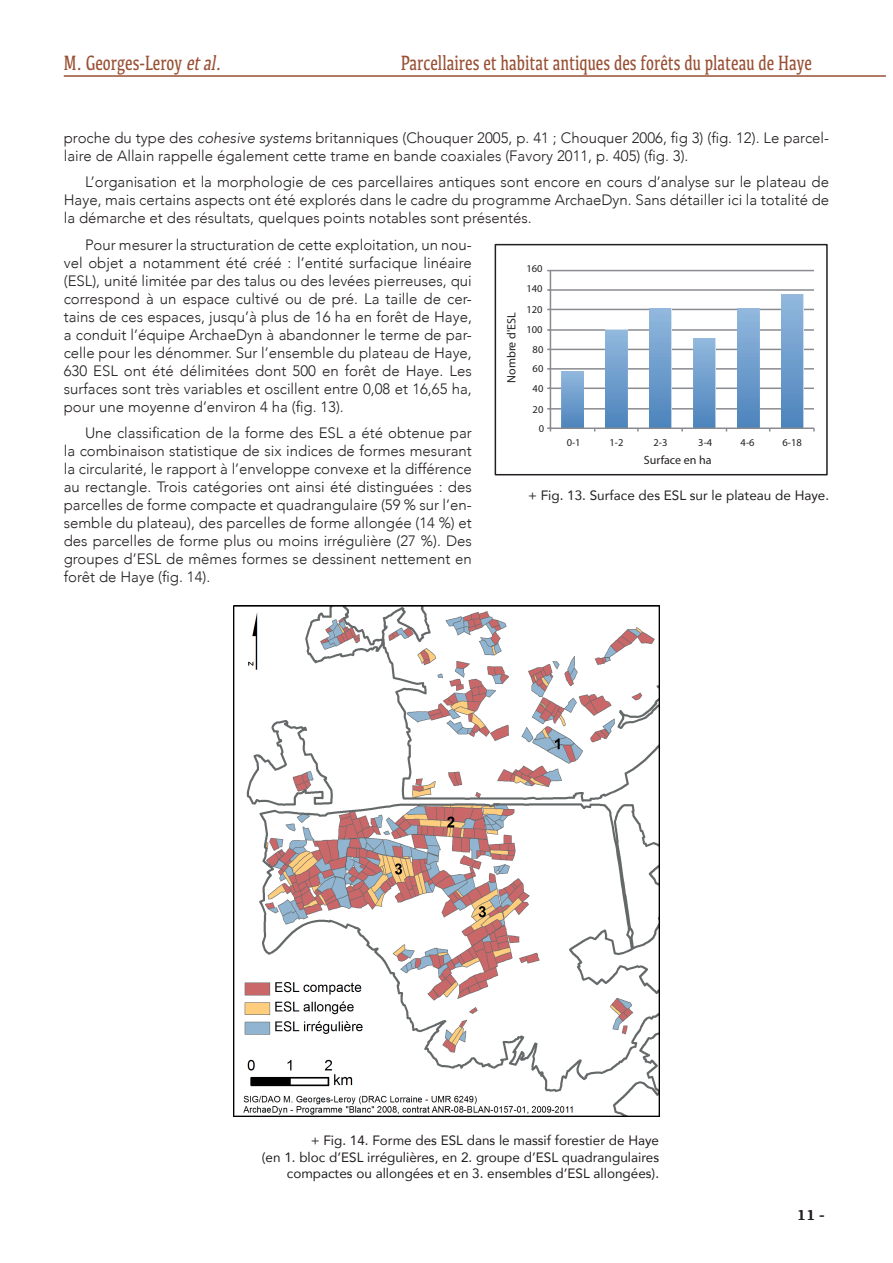
<style>
.page{position:relative;width:893px;height:1263px;background:#fff}
.page>*{position:absolute;margin:0;border:0;box-sizing:border-box;transform-origin:0 0}
.t1{font:21.45px "Kefa";color:#995135;scale:.7 1}
.t2{font:300 15px/18px "Avenir";color:#231f20;text-align:justify}
.t3{font:700 15px "Kefa";color:#231f20}
.t4{font:13.5px/16.5px "Avenir";color:#231f20;text-align:right}
.t5{font:12px "Myriad Pro";color:#231f20}
.t6{font:10.5px/20.4px "Myriad Pro";color:#231f20;text-align:justify}
.s1{font-style:italic}
.s2{font-style:inherit}
</style>
<div class="page">
<hr style="left:64px;top:75px;width:822px;height:2px;background:#995135">
<hr style="left:550px;top:270px;width:264px;height:1px;background:#898b90">
<hr style="left:550px;top:289px;width:264px;height:2px;background:#898b90">
<hr style="left:550px;top:309px;width:264px;height:1px;background:#898b90">
<hr style="left:550px;top:329px;width:264px;height:2px;background:#898b90">
<hr style="left:550px;top:349px;width:264px;height:1px;background:#898b90">
<hr style="left:550px;top:368px;width:264px;height:2px;background:#898b90">
<hr style="left:550px;top:388px;width:264px;height:1px;background:#898b90">
<hr style="left:550px;top:408px;width:264px;height:2px;background:#898b90">
<img style="left:561px;top:371px;width:22px;height:56px">
<img style="left:605px;top:330px;width:22px;height:97px">
<img style="left:649px;top:308px;width:22px;height:119px">
<img style="left:693px;top:339px;width:22px;height:88px">
<img style="left:737px;top:308px;width:22px;height:119px">
<img style="left:781px;top:294px;width:22px;height:133px">
<hr style="left:550px;top:427px;width:264px;height:2px;background:#898b90">
<hr style="left:550px;top:271px;width:1px;height:157px;background:#898b90">
<div style="left:495px;top:244px;width:333px;height:231px;border:2px solid #231f20"></div>
<img style="left:234px;top:605px;width:425px;height:511px">
<h1 class="t1" style="left:64px;top:55px;width:231px">M. Georges-Leroy <span class="s1">etal.</span></h1>
<h1 class="t1" style="left:401px;top:55px;width:589px">Parcellaires et habitat antiques des forêts du plateau de Haye</h1>
<p class="t2" style="left:64px;top:129px;width:767px">proche du type des <span class="s1">cohesive systems</span> britanniques (Chouquer 2005, p. 41 ; Chouquer 2006, ig 3) (ig. 12). Le parcel&shy;laire de Allain rappelle également cette trame en bande coaxiales (Favory 2011, p. 405) (ig. 3).</p>
<p class="t2" style="left:64px;top:173px;width:767px;text-indent:21px">L’organisation et la morphologie de ces parcellaires antiques sont encore en cours d’analyse sur le plateau de Haye, mais certains aspects ont été explorés dans le cadre du programme ArchaeDyn. Sans détailler ici la totalité de la démarche et des résultats, quelques points notables sont présentés.</p>
<p class="t2" style="left:64px;top:236px;width:410px;text-indent:21px">Pour mesurer la structuration de cette exploitation, un nou&shy;vel objet a notamment été créé : l’entité surfacique linéaire (ESL), unité limitée par des talus ou des levées pierreuses, qui correspond à un espace cultivé ou de pré. La taille de cer&shy;tains de ces espaces, jusqu’à plus de 16 ha en forêt de Haye, a conduit l’équipe ArchaeDyn à abandonner le terme de par&shy;celle pour les dénommer. Sur l’ensemble du plateau de Haye, 630 ESL ont été délimitées dont 500 en forêt de Haye. Les surfaces sont très variables et oscillent entre 0,08 et 16,65 ha, pour une moyenne d’environ 4 ha (ig. 13).</p>
<p class="t2" style="left:64px;top:424px;width:410px;text-indent:21px">Une classiication de la forme des ESL a été obtenue par la combinaison statistique de six indices de formes mesurant la circularité, le rapport à l’enveloppe convexe et la différence au rectangle. Trois catégories ont ainsi été distinguées : des parcelles de forme compacte et quadrangulaire (59 % sur l’en&shy;semble du plateau), des parcelles de forme allongée (14 %) et des parcelles de forme plus ou moins irrégulière (27 %). Des groupes d’ESL de mêmes formes se dessinent nettement en forêt de Haye (ig. 14).</p>
<p class="t6" style="left:526px;top:260px;width:18px">160<br>140<br>120</p>
<p class="t5" style="left:507px;top:383px;width:72px;rotate:-90deg">Nombre d'ESL</p>
<p class="t6" style="left:526px;top:320px;width:18px">100</p>
<p class="t6" style="left:533px;top:340px;width:12px">80</p>
<p class="t6" style="left:533px;top:359px;width:12px">60</p>
<p class="t6" style="left:533px;top:379px;width:12px">40</p>
<p class="t6" style="left:533px;top:400px;width:12px">20</p>
<p class="t6" style="left:539px;top:419px;width:7px">0</p>
<p class="t6" style="left:567px;top:433px;width:15px">0-1</p>
<p class="t6" style="left:609px;top:433px;width:15px">1-2</p>
<p class="t6" style="left:654px;top:433px;width:15px">2-3</p>
<p class="t6" style="left:698px;top:433px;width:15px">3-4</p>
<p class="t6" style="left:782px;top:433px;width:21px">6-18</p>
<p class="t6" style="left:741px;top:433px;width:15px">4-6</p>
<p class="t5" style="left:644px;top:455px;width:69px">Surface en ha</p>
<p class="t4" style="left:528px;top:488px;width:303px"><span class="s2">+</span> Fig. 13. Surface des ESL sur le plateau de Haye.</p>
<p class="t4" style="left:262px;top:1133px;width:399px"><span class="s2">+</span> Fig. 14. Forme des ESL dans le massif forestier de Haye<br>(en 1. bloc d’ESL irrégulières, en 2. groupe d’ESL quadrangulaires compactes ou allongées et en 3. ensembles d’ESL allongées).</p>
<p class="t3" style="left:797px;top:1207px;width:30px">11 -</p>
</div>
